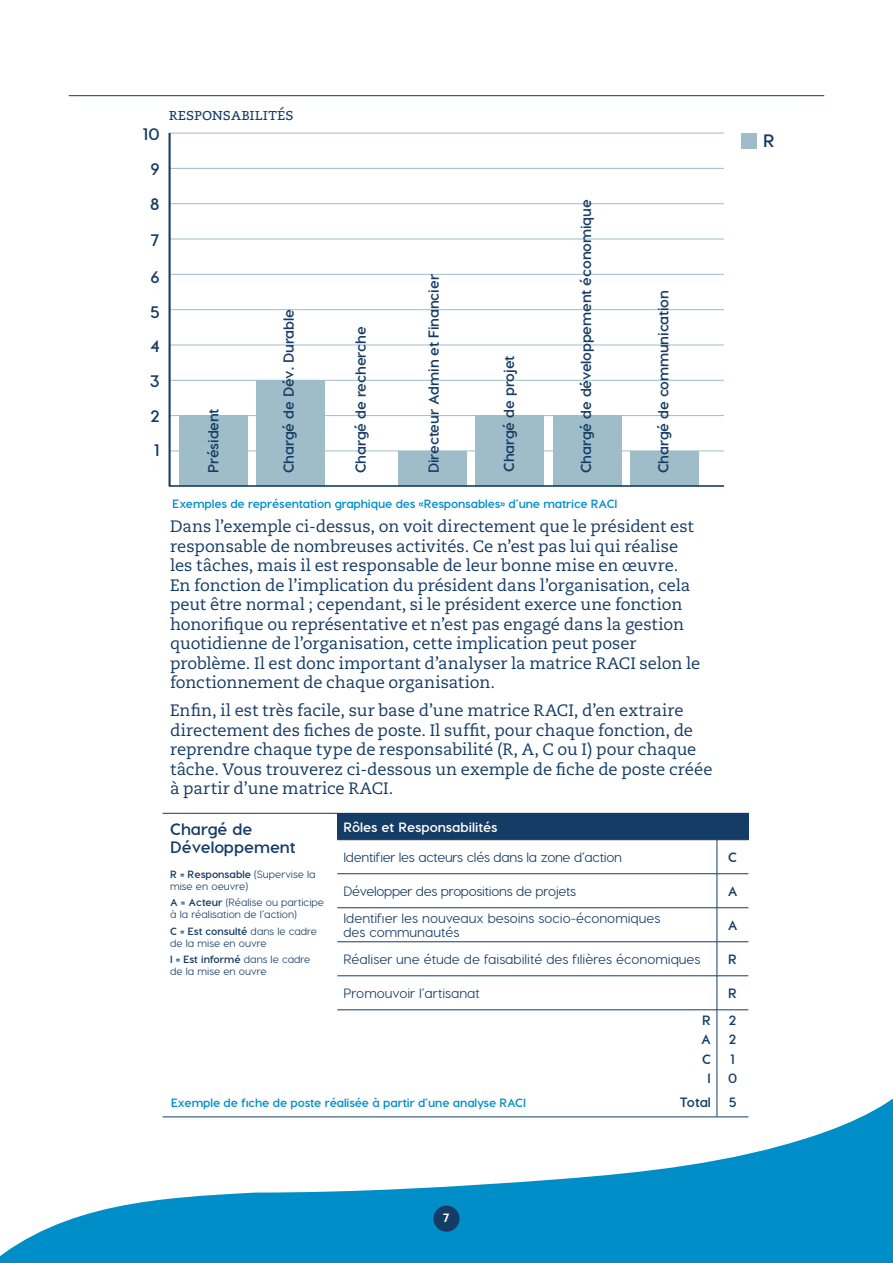
<style>
.page{position:relative;width:893px;height:1263px;background:#fff}
.page>*{position:absolute;margin:0;border:0;box-sizing:border-box;transform-origin:0 0}
.t1{font:700 18px "Visby CF";color:#153c65}
.t2{font:700 16.65px "Visby CF";color:#153c65}
.t3{font:16.5px/19.5px "Caecilia";letter-spacing:-.005em;color:#153c65}
.t4{font:700 16.5px/18px "Visby CF";color:#153c65}
.t5{font:16.5px "Caecilia Roman SC";letter-spacing:-.005em;color:#153c65}
.t6{font:700 14.55px "Visby CF";letter-spacing:-.01em;color:#153c65}
.t7{font:500 13.5px/13.5px "Visby CF";color:#153c65}
.t8{font:500 13.5px "Visby CF";letter-spacing:-.02em;color:#153c65}
.t9{font:700 13.5px "Visby CF";color:#fff}
.t10{font:700 13.5px "Visby CF";letter-spacing:-.01em;color:#153c65}
.t11{font:700 12px "Visby CF";letter-spacing:-.01em;color:#008ec9}
.t12{font:800 12px "Visby CF";color:#fff}
.t13{font:500 10.5px/12px "Visby CF";color:#153c65}
.s1{font-weight:700}
</style>
<div class="page">
<svg style="left:0;top:1098px;width:893px;height:165px;fill:#008ec9"></svg>
<div style="left:433px;top:1205px;width:26px;height:27px;background:#153c65;border-radius:50%"></div>
<hr style="left:69px;top:95px;width:755px;height:1px;background:#153c65">
<hr style="left:170px;top:133px;width:554px;height:1px;background:#9fbdc9">
<hr style="left:170px;top:168px;width:554px;height:1px;background:#9fbdc9">
<hr style="left:170px;top:203px;width:554px;height:1px;background:#9fbdc9">
<hr style="left:170px;top:239px;width:554px;height:1px;background:#9fbdc9">
<hr style="left:170px;top:274px;width:554px;height:1px;background:#9fbdc9">
<hr style="left:170px;top:309px;width:554px;height:1px;background:#9fbdc9">
<hr style="left:170px;top:345px;width:554px;height:1px;background:#9fbdc9">
<hr style="left:170px;top:380px;width:554px;height:1px;background:#9fbdc9">
<hr style="left:170px;top:415px;width:554px;height:1px;background:#9fbdc9">
<hr style="left:170px;top:451px;width:554px;height:1px;background:#9fbdc9">
<div style="left:630px;top:451px;width:69px;height:35px;background:#9fbdc9"></div>
<div style="left:476px;top:415px;width:68px;height:71px;background:#9fbdc9"></div>
<div style="left:553px;top:415px;width:68px;height:71px;background:#9fbdc9"></div>
<div style="left:741px;top:133px;width:15px;height:15px;background:#9fbdc9"></div>
<div style="left:337px;top:813px;width:411px;height:27px;background:#153c65"></div>
<svg style="left:163px;top:840px;width:585px;height:276px"></svg>
<hr style="left:163px;top:813px;width:174px;height:1px;background:#153c65">
<svg style="left:748px;top:813px;width:1px;height:26px"></svg>
<hr style="left:717px;top:839px;width:32px;height:1px;background:#153c65">
<hr style="left:717px;top:840px;width:1px;height:33px;background:#153c65">
<hr style="left:337px;top:873px;width:380px;height:1px;background:#153c65">
<hr style="left:717px;top:873px;width:31px;height:1px;background:#153c65">
<hr style="left:717px;top:874px;width:1px;height:33px;background:#153c65">
<hr style="left:337px;top:907px;width:380px;height:1px;background:#153c65">
<hr style="left:717px;top:907px;width:31px;height:1px;background:#153c65">
<hr style="left:717px;top:908px;width:1px;height:33px;background:#153c65">
<hr style="left:337px;top:941px;width:380px;height:1px;background:#153c65">
<hr style="left:717px;top:941px;width:31px;height:1px;background:#153c65">
<hr style="left:717px;top:942px;width:1px;height:33px;background:#153c65">
<hr style="left:337px;top:975px;width:380px;height:1px;background:#153c65">
<hr style="left:717px;top:975px;width:31px;height:1px;background:#153c65">
<hr style="left:717px;top:976px;width:1px;height:34px;background:#153c65">
<hr style="left:337px;top:1009px;width:380px;height:1px;background:#153c65">
<hr style="left:717px;top:1009px;width:31px;height:1px;background:#153c65">
<svg style="left:717px;top:1010px;width:1px;height:77px"></svg>
<hr style="left:717px;top:1087px;width:1px;height:30px;background:#153c65">
<hr style="left:163px;top:1116px;width:174px;height:1px;background:#153c65">
<hr style="left:337px;top:1116px;width:380px;height:1px;background:#153c65">
<hr style="left:717px;top:1116px;width:31px;height:1px;background:#153c65">
<div style="left:398px;top:451px;width:69px;height:35px;background:#9fbdc9"></div>
<div style="left:256px;top:380px;width:69px;height:106px;background:#9fbdc9"></div>
<div style="left:179px;top:415px;width:69px;height:71px;background:#9fbdc9"></div>
<hr style="left:170px;top:485px;width:554px;height:2px;background:#153c65">
<hr style="left:169px;top:133px;width:2px;height:354px;background:#153c65">
<p class="t2" style="left:143px;top:124px;width:19px">10</p>
<p class="t2" style="left:150px;top:159px;width:11px">9</p>
<p class="t2" style="left:150px;top:193px;width:11px">8</p>
<p class="t2" style="left:151px;top:230px;width:10px">7</p>
<p class="t2" style="left:150px;top:267px;width:11px">6</p>
<p class="t2" style="left:150px;top:301px;width:11px">5</p>
<p class="t2" style="left:150px;top:336px;width:11px">4</p>
<p class="t2" style="left:150px;top:371px;width:11px">3</p>
<p class="t2" style="left:150px;top:405px;width:11px">2</p>
<p class="t2" style="left:154px;top:440px;width:7px">1</p>
<p class="t5" style="left:169px;top:105px;width:127px">responsabilités</p>
<p class="t6" style="left:204px;top:473px;width:66px;rotate:-90deg">Président</p>
<p class="t6" style="left:279px;top:473px;width:166px;rotate:-90deg">Chargé de Dév. Durable</p>
<p class="t6" style="left:352px;top:473px;width:148px;rotate:-90deg">Chargé de recherche</p>
<p class="t6" style="left:424px;top:473px;width:200px;rotate:-90deg">Directeur Admin et Financier</p>
<p class="t6" style="left:500px;top:472px;width:118px;rotate:-90deg">Chargé de projet</p>
<p class="t6" style="left:577px;top:473px;width:275px;rotate:-90deg">Chargé de développement économique</p>
<p class="t6" style="left:654px;top:473px;width:185px;rotate:-90deg">Chargé de communication</p>
<p class="t11" style="left:173px;top:496px;width:446px">Exemples de représentation graphique des «Responsables» d’une matrice RACI</p>
<p class="t3" style="left:170px;top:517px;width:532px">Dans l’exemple ci-dessus, on voit directement que le président est responsable de nombreuses activités. Ce n’est pas lui qui réalise les tâches, mais il est responsable de leur bonne mise en œuvre.<br>En fonction de l’implication du président dans l’organisation, cela peut être normal ; cependant, si le président exerce une fonction honorifique ou représentative et n’est pas engagé dans la gestion quotidienne de l’organisation, cette implication peut poser problème. Il est donc important d’analyser la matrice RACI selon le fonctionnement de chaque organisation.</p>
<p class="t3" style="left:170px;top:701px;width:544px">Enfin, il est très facile, sur base d’une matrice RACI, d’en extraire directement des fiches de poste. Il suffit, pour chaque fonction, de reprendre chaque type de responsabilité (R, A, C ou I) pour chaque tâche. Vous trouverez ci-dessous un exemple de fiche de poste créée à partir d’une matrice RACI.</p>
<p class="t9" style="left:343px;top:819px;width:156px">Rôles et Responsabilités</p>
<p class="t8" style="left:343px;top:849px;width:280px">Identifier les acteurs clés dans la zone d’action</p>
<p class="t10" style="left:728px;top:849px;width:10px">C</p>
<p class="t8" style="left:343px;top:883px;width:234px">Développer des propositions de projets</p>
<p class="t10" style="left:728px;top:883px;width:11px">A</p>
<p class="t7" style="left:343px;top:912px;width:319px">Identifier les nouveaux besoins socio-économiques des communautés</p>
<p class="t10" style="left:728px;top:917px;width:11px">A</p>
<p class="t7" style="left:343px;top:952px;width:359px">Réaliser une étude de faisabilité des filières économiques</p>
<p class="t10" style="left:728px;top:951px;width:10px">R</p>
<p class="t7" style="left:343px;top:986px;width:138px">Promouvoir l’artisanat</p>
<p class="t10" style="left:728px;top:985px;width:10px">R</p>
<p class="t10" style="left:702px;top:1012px;width:10px">R</p>
<p class="t10" style="left:729px;top:1012px;width:9px">2</p>
<p class="t10" style="left:701px;top:1031px;width:11px">A</p>
<p class="t10" style="left:729px;top:1031px;width:9px">2</p>
<p class="t10" style="left:702px;top:1050px;width:10px">C</p>
<p class="t10" style="left:730px;top:1050px;width:6px">1</p>
<p class="t10" style="left:708px;top:1069px;width:5px">I</p>
<p class="t10" style="left:728px;top:1069px;width:11px">0</p>
<p class="t11" style="left:171px;top:1095px;width:356px">Exemple de fiche de poste réalisée à partir d’une analyse RACI</p>
<p class="t10" style="left:679px;top:1094px;width:33px">Total</p>
<p class="t10" style="left:729px;top:1094px;width:9px">5</p>
<p class="t4" style="left:170px;top:820px;width:127px">Chargé de<br>Développement</p>
<p class="t13" style="left:170px;top:868px;width:147px"><span class="s1">R = Responsable</span> (Supervise la mise en oeuvre)</p>
<p class="t13" style="left:170px;top:896px;width:156px"><span class="s1">A = Acteur</span> (Réalise ou participe à la réalisation de l’action)</p>
<p class="t13" style="left:170px;top:925px;width:149px"><span class="s1">C = Est consulté</span> dans le cadre de la mise en ouvre</p>
<p class="t13" style="left:170px;top:953px;width:142px"><span class="s1">I = Est informé</span> dans le cadre de la mise en ouvre</p>
<p class="t1" style="left:763px;top:130px;width:13px">R</p>
<p class="t12" style="left:443px;top:1210px;width:8px">7</p>
</div>
